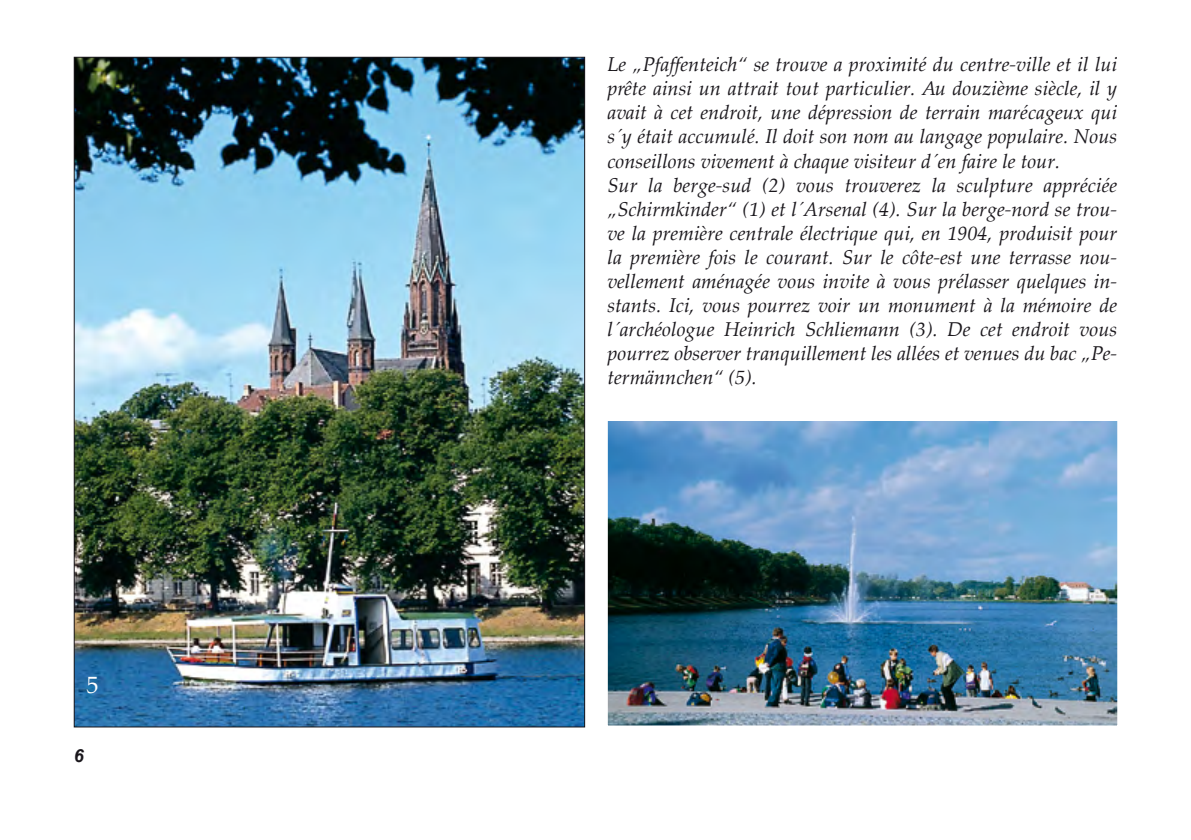
<style>
.page{position:relative;width:1191px;height:840px;background:#fff}
.page>*{position:absolute;margin:0;border:0;box-sizing:border-box;transform-origin:0 0}
.t1{font:24px "Palatino Linotype";color:#fff}
.t2{font:italic 20px/24px "Palatino Linotype";color:#1a171c;text-align:justify}
.t3{font:italic 700 18px "Arial";color:#1a171c}
</style>
<div class="page">
<img style="left:76px;top:59px;width:507px;height:666px">
<img style="left:609px;top:422px;width:507px;height:302px">
<div style="left:607px;top:420px;width:511px;height:306px;border:1px solid #fff"></div>
<p class="t1" style="left:86px;top:667px;width:13px">5</p>
<p class="t3" style="left:74px;top:743px;width:12px">6</p>
<p class="t2" style="left:607px;top:52px;width:511px">Le „Pfaffenteich“ se trouve a proximité du centre-ville et il lui prête ainsi un attrait tout particulier. Au douzième siècle, il y avait à cet endroit, une dépression de terrain marécageux qui s´y était accumulé. Il doit son nom au langage populaire. Nous conseillons vivement à chaque visiteur d´en faire le tour.</p>
<p class="t2" style="left:607px;top:172px;width:511px">Sur la berge-sud (2) vous trouverez la sculpture appréciée „Schirmkinder“ (1) et l´Arsenal (4). Sur la berge-nord se trou&shy;ve la première centrale électrique qui, en 1904, produisit pour la première fois le courant. Sur le côte-est une terrasse nou&shy;vellement aménagée vous invite à vous prélasser quelques in&shy;stants. Ici, vous pourrez voir un monument à la mémoire de l´archéologue Heinrich Schliemann (3). De cet endroit vous pourrez observer tranquillement les allées et venues du bac „Pe&shy;termännchen“ (5).</p>
</div>
